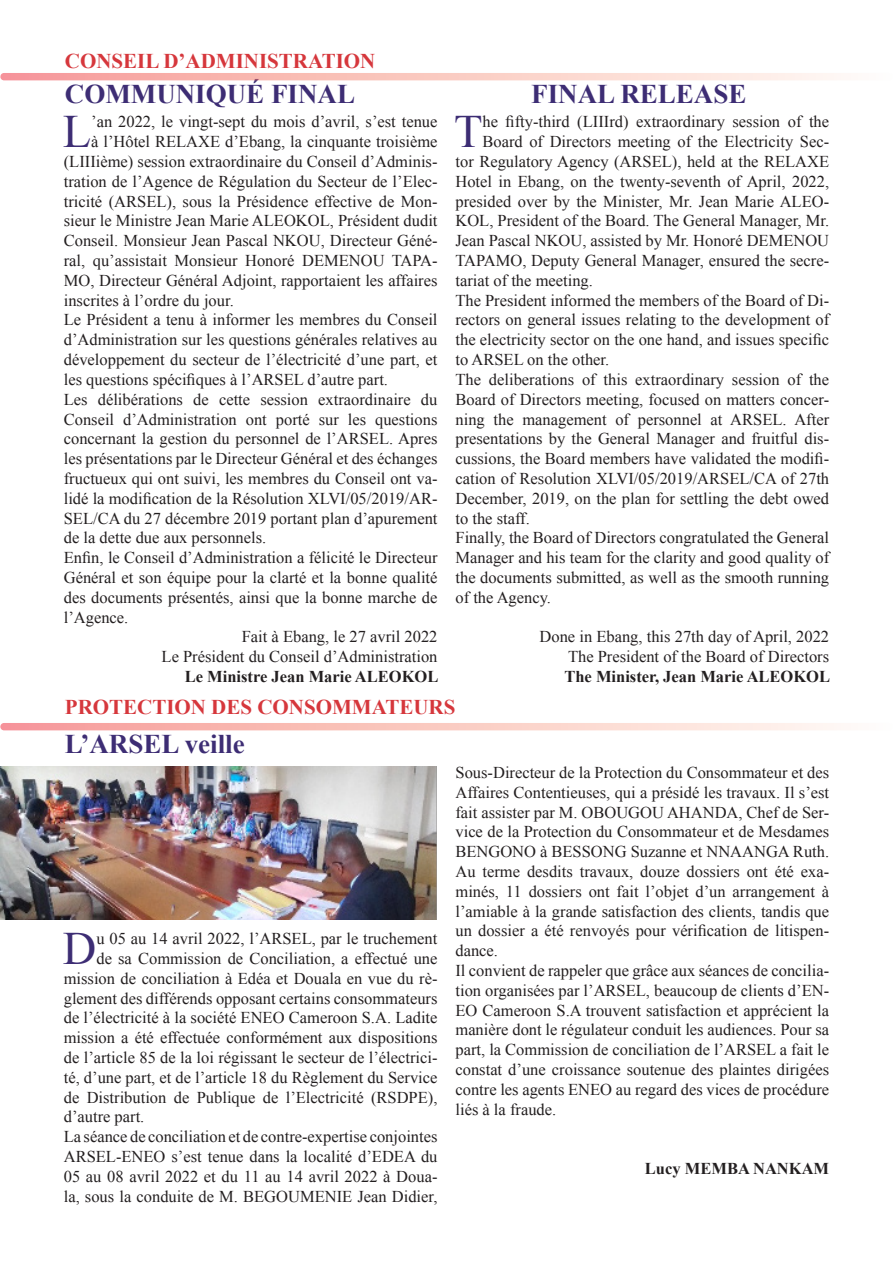
<style>
.page{position:relative;width:893px;height:1263px;background:#fff}
.page>*{position:absolute;margin:0;border:0;box-sizing:border-box;transform-origin:0 0}
.t1{font:46.35px "Times New Roman";color:#3d2d74}
.t2{font:700 27px "Times New Roman";color:#3d2d74}
.t3{font:700 21px "Times New Roman";color:#d6373c}
.t4{font:16.5px/19.8px "Times New Roman";color:#231f20;text-align:justify}
.t5{font:700 16.5px "Times New Roman";color:#231f20}
</style>
<div class="page">
<img style="left:0;top:766px;width:437px;height:153px">
<svg style="left:0;top:73px;width:893px;height:7px;background:#facbc5"></svg>
<svg style="left:0;top:723px;width:893px;height:7px;background:#facbc5"></svg>
<p class="t3" style="left:65px;top:47px;width:312px">CONSEIL D’ADMINISTRATION</p>
<p class="t2" style="left:65px;top:75px;width:292px">COMMUNIQUÉ FINAL</p>
<p class="t2" style="left:531px;top:75px;width:217px">FINAL RELEASE</p>
<p class="t1" style="left:63px;top:101px;width:30px">L</p>
<p class="t4" style="left:91px;top:112px;width:348px">’an 2022, le vingt-sept du mois d’avril, s’est tenue</p>
<p class="t4" style="left:91px;top:132px;width:348px">à l’Hôtel RELAXE d’Ebang, la cinquante troisième</p>
<p class="t4" style="left:64px;top:151px;width:375px">(LIIIième) session extraordinaire du Conseil d’Adminis-</p>
<p class="t4" style="left:64px;top:171px;width:375px">tration de l’Agence de Régulation du Secteur de l’Elec-</p>
<p class="t4" style="left:64px;top:191px;width:375px">tricité (ARSEL), sous la Présidence effective de Mon-</p>
<p class="t4" style="left:64px;top:211px;width:375px">sieur le Ministre Jean Marie ALEOKOL, Président dudit</p>
<p class="t4" style="left:64px;top:231px;width:375px">Conseil. Monsieur Jean Pascal NKOU, Directeur Géné-</p>
<p class="t4" style="left:64px;top:250px;width:375px">ral, qu’assistait Monsieur Honoré DEMENOU TAPA-</p>
<p class="t4" style="left:64px;top:270px;width:375px">MO, Directeur Général Adjoint, rapportaient les affaires</p>
<p class="t4" style="left:64px;top:290px;width:171px">inscrites à l’ordre du jour.</p>
<p class="t4" style="left:64px;top:310px;width:375px">Le Président a tenu à informer les membres du Conseil d’Administration sur les questions générales relatives au développement du secteur de l’électricité d’une part, et les questions spécifiques à l’ARSEL d’autre part.</p>
<p class="t4" style="left:64px;top:389px;width:375px">Les délibérations de cette session extraordinaire du Conseil d’Administration ont porté sur les questions concernant la gestion du personnel de l’ARSEL. Apres les présentations par le Directeur Général et des échanges fructueux qui ont suivi, les membres du Conseil ont va&shy;lidé la modification de la Résolution XLVI/05/2019/AR-SEL/CA du 27 décembre 2019 portant plan d’apurement de la dette due aux personnels.</p>
<p class="t4" style="left:64px;top:547px;width:375px">Enfin, le Conseil d’Administration a félicité le Directeur Général et son équipe pour la clarté et la bonne qualité des documents présentés, ainsi que la bonne marche de l’Agence.</p>
<p class="t4" style="left:242px;top:627px;width:197px">Fait à Ebang, le 27 avril 2022</p>
<p class="t4" style="left:162px;top:646px;width:277px">Le Président du Conseil d’Administration</p>
<p class="t5" style="left:185px;top:665px;width:255px">Le Ministre Jean Marie ALEOKOL</p>
<p class="t1" style="left:454px;top:101px;width:30px">T</p>
<p class="t4" style="left:482px;top:112px;width:348px">he fifty-third (LIIIrd) extraordinary session of the</p>
<p class="t4" style="left:482px;top:132px;width:348px">Board of Directors meeting of the Electricity Sec-</p>
<p class="t4" style="left:455px;top:151px;width:375px">tor Regulatory Agency (ARSEL), held at the RELAXE</p>
<p class="t4" style="left:455px;top:171px;width:375px">Hotel in Ebang, on the twenty-seventh of April, 2022,</p>
<p class="t4" style="left:455px;top:191px;width:375px">presided over by the Minister, Mr. Jean Marie ALEO-</p>
<p class="t4" style="left:455px;top:211px;width:375px">KOL, President of the Board. The General Manager, Mr.</p>
<p class="t4" style="left:455px;top:231px;width:375px">Jean Pascal NKOU, assisted by Mr. Honoré DEMENOU</p>
<p class="t4" style="left:455px;top:250px;width:375px">TAPAMO, Deputy General Manager, ensured the secre-</p>
<p class="t4" style="left:455px;top:270px;width:139px">tariat of the meeting.</p>
<p class="t4" style="left:455px;top:290px;width:375px">The President informed the members of the Board of Di&shy;rectors on general issues relating to the development of the electricity sector on the one hand, and issues specific to ARSEL on the other.</p>
<p class="t4" style="left:455px;top:369px;width:375px">The deliberations of this extraordinary session of the Board of Directors meeting, focused on matters concer&shy;ning the management of personnel at ARSEL. After presentations by the General Manager and fruitful dis&shy;cussions, the Board members have validated the modifi&shy;cation of Resolution XLVI/05/2019/ARSEL/CA of 27th December, 2019, on the plan for settling the debt owed to the staff.</p>
<p class="t4" style="left:455px;top:528px;width:375px">Finally, the Board of Directors congratulated the General Manager and his team for the clarity and good quality of the documents submitted, as well as the smooth running of the Agency.</p>
<p class="t4" style="left:539px;top:627px;width:291px">Done in Ebang, this 27th day of April, 2022</p>
<p class="t4" style="left:568px;top:646px;width:263px">The President of the Board of Directors</p>
<p class="t5" style="left:564px;top:665px;width:267px">The Minister, Jean Marie ALEOKOL</p>
<p class="t3" style="left:65px;top:692px;width:392px">PROTECTION DES CONSOMMATEURS</p>
<p class="t2" style="left:65px;top:725px;width:181px">L’ARSEL veille</p>
<p class="t1" style="left:63px;top:917px;width:35px">D</p>
<p class="t4" style="left:96px;top:928px;width:342px">u 05 au 14 avril 2022, l’ARSEL, par le truchement</p>
<p class="t4" style="left:96px;top:948px;width:342px">de sa Commission de Conciliation, a effectué une</p>
<p class="t4" style="left:64px;top:968px;width:375px">mission de conciliation à Edéa et Douala en vue du rè-</p>
<p class="t4" style="left:64px;top:988px;width:375px">glement des différends opposant certains consommateurs</p>
<p class="t4" style="left:64px;top:1008px;width:375px">de l’électricité à la société ENEO Cameroon S.A. Ladite</p>
<p class="t4" style="left:64px;top:1027px;width:375px">mission a été effectuée conformément aux dispositions</p>
<p class="t4" style="left:64px;top:1047px;width:375px">de l’article 85 de la loi régissant le secteur de l’électrici-</p>
<p class="t4" style="left:64px;top:1067px;width:375px">té, d’une part, et de l’article 18 du Règlement du Service</p>
<p class="t4" style="left:64px;top:1087px;width:375px">de Distribution de Publique de l’Electricité (RSDPE),</p>
<p class="t4" style="left:64px;top:1107px;width:82px">d’autre part.</p>
<p class="t4" style="left:64px;top:1126px;width:375px">La séance de conciliation et de contre-expertise conjointes ARSEL-ENEO s’est tenue dans la localité d’EDEA du 05 au 08 avril 2022 et du 11 au 14 avril 2022 à Doua&shy;la, sous la conduite de M. BEGOUMENIE Jean Didier,</p>
<p class="t4" style="left:455px;top:762px;width:375px">Sous-Directeur de la Protection du Consommateur et des Affaires Contentieuses, qui a présidé les travaux. Il s’est fait assister par M. OBOUGOU AHANDA, Chef de Ser&shy;vice de la Protection du Consommateur et de Mesdames BENGONO à BESSONG Suzanne et NNAANGA Ruth.</p>
<p class="t4" style="left:455px;top:861px;width:375px">Au terme desdits travaux, douze dossiers ont été exa&shy;minés, 11 dossiers ont fait l’objet d’un arrangement à l’amiable à la grande satisfaction des clients, tandis que un dossier a été renvoyés pour vérification de litispen&shy;dance.</p>
<p class="t4" style="left:455px;top:960px;width:375px">Il convient de rappeler que grâce aux séances de concilia&shy;tion organisées par l’ARSEL, beaucoup de clients d’EN-EO Cameroon S.A trouvent satisfaction et apprécient la manière dont le régulateur conduit les audiences. Pour sa part, la Commission de conciliation de l’ARSEL a fait le constat d’une croissance soutenue des plaintes dirigées contre les agents ENEO au regard des vices de procédure liés à la fraude.</p>
<p class="t5" style="left:645px;top:1157px;width:186px">Lucy MEMBA NANKAM</p>
</div>
